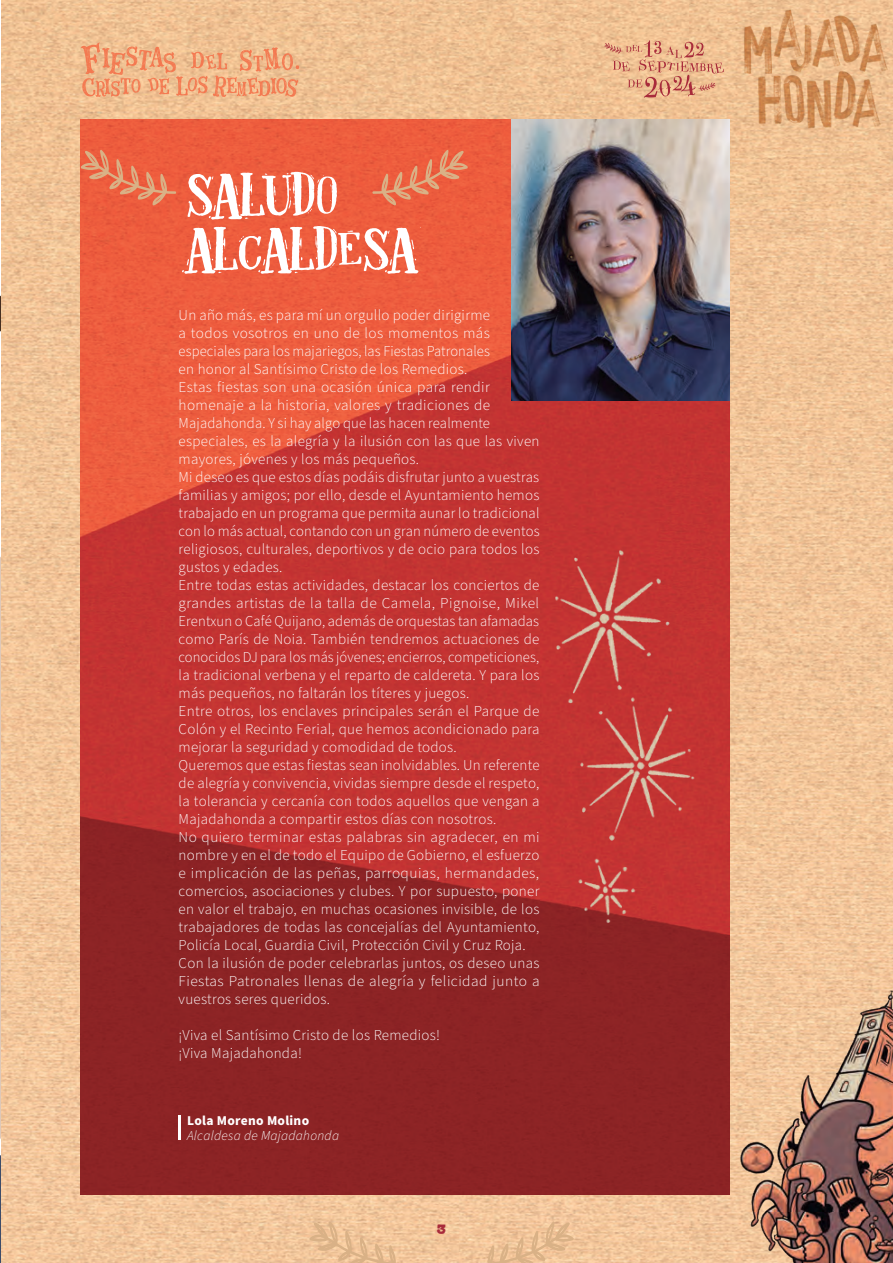
<style>
.page{position:relative;width:893px;height:1263px;background:#fff}
.page>*{position:absolute;margin:0;border:0;box-sizing:border-box;transform-origin:0 0}
.t1{font:54.15px/54.2px "Easylistening";letter-spacing:.02em;color:#fff}
.t2{font:300 15px/18px "Source Sans Pro";letter-spacing:.02em;color:#fff}
.t3{font:15px "Corn Dog";color:#a82b3b}
.t4{font:italic 300 13.5px "Source Sans Pro";letter-spacing:.02em;color:#fff}
.t5{font:700 13.5px "Source Sans Pro";letter-spacing:.02em;color:#fff}
</style>
<div class="page">
<img style="left:1px;top:0;width:892px;height:1263px">
<img style="left:729px;top:981px;width:164px;height:282px">
<svg style="left:604px;top:40px;width:120px;height:58px;background:#e6ae87"></svg>
<img style="left:81px;top:119px;width:649px;height:1076px">
<img style="left:724px;top:0;width:169px;height:139px">
<svg style="left:81px;top:42px;width:219px;height:56px;background:#efb083"></svg>
<svg style="left:309px;top:1221px;width:96px;height:42px;background:#ecc196"></svg>
<svg style="left:478px;top:1221px;width:96px;height:42px;background:#ecc096"></svg>
<hr style="left:179px;top:1116px;width:2px;height:24px;background:#fff">
<img style="left:547px;top:514px;width:147px;height:423px">
<svg style="left:80px;top:149px;width:96px;height:57px;background:#e86d4b"></svg>
<svg style="left:372px;top:149px;width:96px;height:57px;background:#e86d4b"></svg>
<img style="left:0;top:0;width:1px;height:1263px">
<img style="left:511px;top:119px;width:219px;height:282px">
<h1 class="t1" style="left:187px;top:171px;width:230px">SALUDO<br>ALCALDESA</h1>
<p class="t2" style="left:179px;top:307px;width:363px">Un año más, es para mí un orgullo poder dirigirme<br>a todos vosotros en uno de los momentos más especiales para los majariegos, las Fiestas Patronales<br>en honor al Santísimo Cristo de los Remedios.<br>Estas fiestas son una ocasión única para rendir homenaje a la historia, valores y tradiciones de Majadahonda. Y si hay algo que las hacen realmente especiales, es la alegría y la ilusión con las que las viven mayores, jóvenes y los más pequeños.<br>Mi deseo es que estos días podáis disfrutar junto a vuestras familias y amigos; por ello, desde el Ayuntamiento hemos trabajado en un programa que permita aunar lo tradicional con lo más actual, contando con un gran número de eventos religiosos, culturales, deportivos y de ocio para todos los gustos y edades.<br>Entre todas estas actividades, destacar los conciertos de grandes artistas de la talla de Camela, Pignoise, Mikel Erentxun o Café Quijano, además de orquestas tan afamadas como París de Noia. También tendremos actuaciones de conocidos DJ para los más jóvenes; encierros, competiciones, la tradicional verbena y el reparto de caldereta. Y para los más pequeños, no faltarán los títeres y juegos.<br>Entre otros, los enclaves principales serán el Parque de Colón y el Recinto Ferial, que hemos acondicionado para mejorar la seguridad y comodidad de todos.<br>Queremos que estas fiestas sean inolvidables. Un referente de alegría y convivencia, vividas siempre desde el respeto, la tolerancia y cercanía con todos aquellos que vengan a Majadahonda a compartir estos días con nosotros.<br>No quiero terminar estas palabras sin agradecer, en mi nombre y en el de todo el Equipo de Gobierno, el esfuerzo e implicación de las peñas, parroquias, hermandades, comercios, asociaciones y clubes. Y por supuesto, poner en valor el trabajo, en muchas ocasiones invisible, de los trabajadores de todas las concejalías del Ayuntamiento, Policía Local, Guardia Civil, Protección Civil y Cruz Roja.<br>Con la ilusión de poder celebrarlas juntos, os deseo unas Fiestas Patronales llenas de alegría y felicidad junto a vuestros seres queridos.</p>
<p class="t2" style="left:179px;top:1027px;width:263px">¡Viva el Santísimo Cristo de los Remedios! ¡Viva Majadahonda!</p>
<p class="t5" style="left:187px;top:1111px;width:124px">Lola Moreno Molino</p>
<p class="t4" style="left:187px;top:1126px;width:154px">Alcaldesa de Majadahonda</p>
<p class="t3" style="left:437px;top:1221px;width:11px">3</p>
</div>
